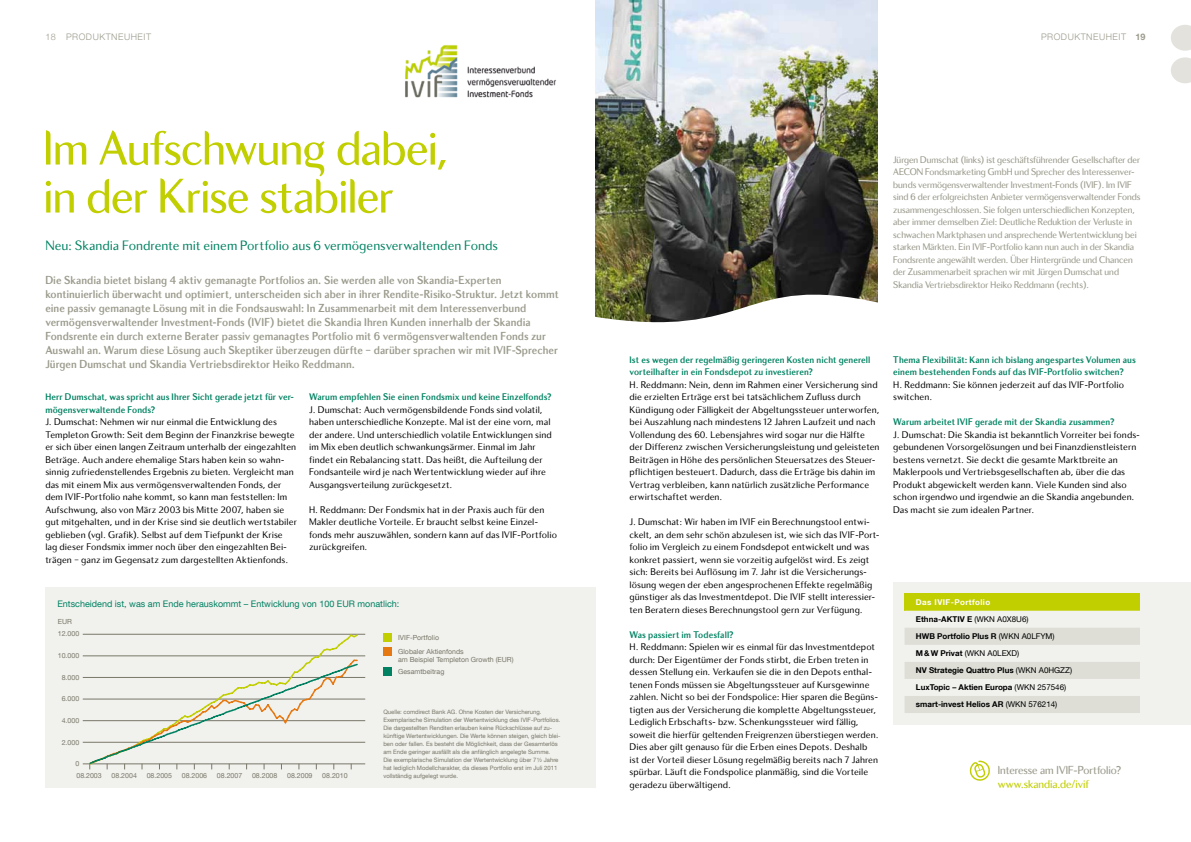
<style>
.page{position:relative;width:1191px;height:842px;background:#fff}
.page>*{position:absolute;margin:0;border:0;box-sizing:border-box;transform-origin:0 0}
.t1{font:50px/48px "Skandia Display";letter-spacing:-.01em;color:#c1ce00}
.t2{font:14px "Skandia Text CE";color:#008262}
.t3{font:700 12px/14px "Skandia Display";color:#9c9b8d}
.t4{font:12px "Skandia Display";color:#9c9b8d}
.t5{font:12px "Skandia Display";color:#c1ce00}
.t6{font:10px/12.5px "Skandia Text";letter-spacing:.005em;color:#000}
.t7{font:10px/12.5px "Skandia Display";color:#9c9b8d}
.t8{font:700 10px/12.5px "Skandia Display";letter-spacing:.005em;color:#008262}
.t9{font:9px "Helvetica Neue LT Com";color:#008162}
.t10{font:300 9px "Helvetica Neue";letter-spacing:.06em;color:#9c9b8d}
.t11{font:700 9px "Helvetica Neue";color:#9c9b8d}
.t12{font:700 8px/17px "Helvetica Neue LT Com";color:#000}
.t13{font:7px/12.1px "Helvetica Neue LT Com";color:#7a786a}
.t14{font:6px/8px "Helvetica Neue LT Com";color:#7a786a}
.s1{color:#fff}
.s2{font-weight:400}
</style>
<div class="page">
<div style="left:45px;top:588px;width:550px;height:200px;background:#f1f1ed"></div>
<div style="left:893px;top:582px;width:298px;height:143px;background:#f1f1ed"></div>
<img style="left:405px;top:45px;width:151px;height:53px">
<img style="left:595px;top:0;width:282px;height:271px">
<img style="left:595px;top:271px;width:283px;height:52px">
<svg style="left:1171px;top:25px;width:20px;height:58px"></svg>
<hr style="left:83px;top:634px;width:282px;height:1px;background:#7a786a">
<hr style="left:83px;top:656px;width:282px;height:1px;background:#7a786a">
<hr style="left:83px;top:677px;width:282px;height:1px;background:#7a786a">
<hr style="left:83px;top:699px;width:282px;height:1px;background:#7a786a">
<hr style="left:83px;top:720px;width:282px;height:1px;background:#7a786a">
<hr style="left:83px;top:742px;width:282px;height:1px;background:#7a786a">
<hr style="left:83px;top:764px;width:282px;height:1px;background:#7a786a">
<svg style="left:88px;top:633px;width:271px;height:136px"></svg>
<div style="left:383px;top:633px;width:8px;height:9px;background:#c1ce00"></div>
<div style="left:383px;top:647px;width:8px;height:9px;background:#e67811"></div>
<div style="left:383px;top:668px;width:8px;height:8px;background:#008262"></div>
<div style="left:904px;top:594px;width:236px;height:17px;background:#c1ce00"></div>
<svg style="left:905px;top:628px;width:235px;height:85px"></svg>
<svg style="left:969px;top:760px;width:21px;height:21px"></svg>
<p class="t10" style="left:45px;top:31px;width:20px">18 PRODU</p>
<p class="t10" style="left:99px;top:31px;width:49px">KTN EUH EIT</p>
<h1 class="t1" style="left:43px;top:125px;width:407px">Im Aufschwun¯ dabei, in der Krise stabiler</h1>
<h2 class="t2" style="left:45px;top:237px;width:454px">Neu: Skandia Fondrente mit einem Portfolio aus 6 vermögensverwaltenden Fonds</h2>
<p class="t3" style="left:45px;top:273px;width:515px">Die Skandia bietet bislang 4 aktiv gemanagte Portfolios an. Sie werden alle von Skandia-Experten kontinuierlich überwacht und optimiert, unterscheiden sich aber in ihrer Rendite-Risiko-Struktur. Jetzt kommt eine passiv gemanagte Lösung mit in die Fondsauswahl: In Zusammenarbeit mit dem Interessenverbund vermögensverwaltender Investment-Fonds (IVIF) bietet die Skandia Ihren Kunden innerhalb der Skandia Fondsrente ein durch externe Berater passiv gemanagtes Portfolio mit 6 vermögensverwaltenden Fonds zur Auswahl an. Warum diese Lösung auch Skeptiker überzeugen dürfte – darüber sprachen wir mit IVIF-Sprecher Jürgen Dumschat und Skandia Vertriebsdirektor Heiko Reddmann.</p>
<p class="t8" style="left:45px;top:391px;width:250px">Herr Dumschat, was spricht aus Ihrer Sicht gerade jetzt für ver&shy;mögensverwaltende Fonds?</p>
<p class="t6" style="left:45px;top:416px;width:253px">J. Dumschat: Nehmen wir nur einmal die Entwicklung des Templeton Growth: Seit dem Beginn der Finanzkrise bewegte er sich über einen langen Zeitraum unterhalb der eingezahlten Beträge. Auch andere ehemalige Stars haben kein so wahn&shy;sinnig zufriedenstellendes Ergebnis zu bieten. Vergleicht man das mit einem Mix aus vermögensverwaltenden Fonds, der dem IVIF-Portfolio nahe kommt, so kann man feststellen: Im Aufschwung, also von März 2003 bis Mitte 2007, haben sie gut mitgehalten, und in der Krise sind sie deutlich wertstabiler geblieben (vgl. Grafik). Selbst auf dem Tiefpunkt der Krise lag dieser Fondsmix immer noch über den eingezahlten Bei&shy;trägen – ganz im Gegensatz zum dargestellten Aktienfonds.</p>
<p class="t8" style="left:309px;top:391px;width:244px">Warum empfehlen Sie einen Fondsmix und keine Einzelfonds?</p>
<p class="t6" style="left:309px;top:403px;width:244px">J. Dumschat: Auch vermögensbildende Fonds sind volatil, haben unterschiedliche Konzepte. Mal ist der eine vorn, mal der andere. Und unterschiedlich volatile Entwicklungen sind im Mix eben deutlich schwankungsärmer. Einmal im Jahr findet ein Rebalancing statt. Das heißt, die Aufteilung der Fondsanteile wird je nach Wertentwicklung wieder auf ihre Ausgangsverteilung zurückgesetzt.</p>
<p class="t6" style="left:309px;top:503px;width:249px">H. Reddmann: Der Fondsmix hat in der Praxis auch für den Makler deutliche Vorteile. Er braucht selbst keine Einzel&shy;fonds mehr auszuwählen, sondern kann auf das IVIF-Portfolio zurückgreifen.</p>
<p class="t9" style="left:57px;top:598px;width:343px">Entscheidend ist, was am Ende herauskommt – Entwicklung von 100 EUR monatlich:</p>
<p class="t13" style="left:58px;top:616px;width:23px">EUR<br>12.000</p>
<p class="t13" style="left:58px;top:649px;width:23px">10.000</p>
<p class="t13" style="left:62px;top:671px;width:19px">8.000</p>
<p class="t13" style="left:62px;top:693px;width:19px">6.000</p>
<p class="t13" style="left:62px;top:714px;width:19px">4.000</p>
<p class="t13" style="left:62px;top:736px;width:19px">2.000</p>
<p class="t13" style="left:75px;top:757px;width:28px">0<br>08.2003</p>
<p class="t13" style="left:398px;top:630px;width:67px;line-height:14px">IVIF-Portfolio<br>Globaler Aktienfonds</p>
<p class="t13" style="left:398px;top:653px;width:117px;line-height:12.5px">am Beispiel Templeton Growth (EUR)<br>Gesamtbeitrag</p>
<p class="t14" style="left:383px;top:707px;width:178px">Quelle: comdirect Bank AG. Ohne Kosten der Versicherung.<br>Exemplarische Simulation der Wertentwicklung des IVIF-Portfolios.<br>Die dargestellten Renditen erlauben keine Rückschlüsse auf zu&shy;künftige Wertentwicklungen. Die Werte können steigen, gleich blei&shy;ben oder fallen. Es besteht die Möglichkeit, dass der Gesamterlös am Ende geringer ausfällt als die anfänglich angelegte Summe.<br>Die exemplarische Simulation der Wertentwicklung über 7½ Jahre hat lediglich Modellcharakter, da dieses Portfolio erst im Juli 2011 vollständig aufgelegt wurde.</p>
<p class="t13" style="left:112px;top:770px;width:27px">08.2004</p>
<p class="t13" style="left:147px;top:770px;width:27px">08.2005</p>
<p class="t13" style="left:182px;top:770px;width:27px">08.2006</p>
<p class="t13" style="left:217px;top:770px;width:27px">08.2007</p>
<p class="t13" style="left:252px;top:770px;width:27px">08.2008</p>
<p class="t13" style="left:287px;top:770px;width:27px">08.2009</p>
<p class="t13" style="left:322px;top:770px;width:27px">08.2010</p>
<p class="t10" style="left:1041px;top:31px;width:8px">PRODU</p>
<p class="t10" style="left:1074px;top:31px;width:48px">KTN EUH EIT</p>
<p class="t11" style="left:1135px;top:31px;width:12px">19</p>
<p class="t7" style="left:893px;top:153px;width:249px">Jürgen Dumschat (links) ist geschäftsführender Gesellschafter der AECON Fondsmarketing GmbH und Sprecher des Interessenver&shy;bunds vermögensverwaltender Investment-Fonds (IVIF). Im IVIF sind 6 der erfolgreichsten Anbieter vermögensverwaltender Fonds zusammengeschlossen. Sie folgen unterschiedlichen Konzepten, aber immer demselben Ziel: Deutliche Reduktion der Verluste in schwachen Marktphasen und ansprechende Wertentwicklung bei starken Märkten. Ein IVIF-Portfolio kann nun auch in der Skandia Fondsrente angewählt werden. Über Hintergründe und Chancen der Zusammenarbeit sprachen wir mit Jürgen Dumschat und Skandia Vertriebsdirektor Heiko Reddmann (rechts).</p>
<p class="t8" style="left:629px;top:353px;width:242px">Ist es wegen der regelmäßig geringeren Kosten nicht generell vorteilhafter in ein Fondsdepot zu investieren?</p>
<p class="t6" style="left:629px;top:378px;width:252px">H. Reddmann: Nein, denn im Rahmen einer Versicherung sind die erzielten Erträge erst bei tatsächlichem Zufluss durch Kündigung oder Fälligkeit der Abgeltungssteuer unterworfen, bei Auszahlung nach mindestens 12 Jahren Laufzeit und nach Vollendung des 60. Lebensjahres wird sogar nur die Hälfte der Differenz zwischen Versicherungsleistung und geleisteten Beiträgen in Höhe des persönlichen Steuersatzes des Steuer&shy;pflichtigen besteuert. Dadurch, dass die Erträge bis dahin im Vertrag verbleiben, kann natürlich zusätzliche Performance erwirtschaftet werden.</p>
<p class="t6" style="left:629px;top:516px;width:252px">J. Dumschat: Wir haben im IVIF ein Berechnungstool entwi&shy;ckelt, an dem sehr schön abzulesen ist, wie sich das IVIF-Port&shy;folio im Vergleich zu einem Fondsdepot entwickelt und was konkret passiert, wenn sie vorzeitig aufgelöst wird. Es zeigt sich: Bereits bei Auflösung im 7. Jahr ist die Versicherungs&shy;lösung wegen der eben angesprochenen Effekte regelmäßig günstiger als das Investmentdepot. Die IVIF stellt interessier&shy;ten Beratern dieses Berechnungstool gern zur Verfügung.</p>
<p class="t8" style="left:629px;top:628px;width:106px">Was passiert im Todesfall?</p>
<p class="t6" style="left:629px;top:641px;width:251px">H. Reddmann: Spielen wir es einmal für das Investmentdepot durch: Der Eigentümer der Fonds stirbt, die Erben treten in dessen Stellung ein. Verkaufen sie die in den Depots enthal&shy;tenen Fonds müssen sie Abgeltungssteuer auf Kursgewinne zahlen. Nicht so bei der Fondspolice: Hier sparen die Begüns&shy;tigten aus der Versicherung die komplette Abgeltungssteuer, Lediglich Erbschafts- bzw. Schenkungssteuer wird fällig, soweit die hierfür geltenden Freigrenzen überstiegen werden.<br>Dies aber gilt genauso für die Erben eines Depots. Deshalb ist der Vorteil dieser Lösung regelmäßig bereits nach 7 Jahren spürbar. Läuft die Fondspolice planmäßig, sind die Vorteile geradezu überwältigend.</p>
<p class="t8" style="left:893px;top:353px;width:244px">Thema Flexibilität: Kann ich bislang angespartes Volumen aus einem bestehenden Fonds auf das IVIF-Portfolio switchen?</p>
<p class="t6" style="left:893px;top:378px;width:232px">H. Reddmann: Sie können jederzeit auf das IVIF-Portfolio switchen.</p>
<p class="t8" style="left:893px;top:416px;width:223px">Warum arbeitet IVIF gerade mit der Skandia zusammen?</p>
<p class="t6" style="left:893px;top:428px;width:248px">J. Dumschat: Die Skandia ist bekanntlich Vorreiter bei fonds&shy;gebundenen Vorsorgelösungen und bei Finanzdienstleistern bestens vernetzt. Sie deckt die gesamte Marktbreite an Maklerpools und Vertriebsgesellschaften ab, über die das Produkt abgewickelt werden kann. Viele Kunden sind also schon irgendwo und irgendwie an die Skandia angebunden.<br>Das macht sie zum idealen Partner.</p>
<p class="t12" style="left:916px;top:593px;width:158px"><span class="s1">Das IVIF-Portfolio<br></span>Ethna-AKTIV E <span class="s2">(WKN A0X8U6)<br></span>HWB Portfolio Plus R <span class="s2">(WKN A0LFYM)<br></span>M&amp;W Privat <span class="s2">(WKN A0LEXD)<br></span>NV Strategie Quattro Plus <span class="s2">(WKN A0HGZZ)<br></span>LuxTopic – Aktien Europa <span class="s2">(WKN 257546) </span>smart-invest Helios AR <span class="s2">(WKN 576214)</span></p>
<p class="t4" style="left:997px;top:764px;width:125px">Interesse am IVIF-Portfolio?</p>
<p class="t5" style="left:997px;top:777px;width:93px">www.skandia.de/ivif</p>
</div>
